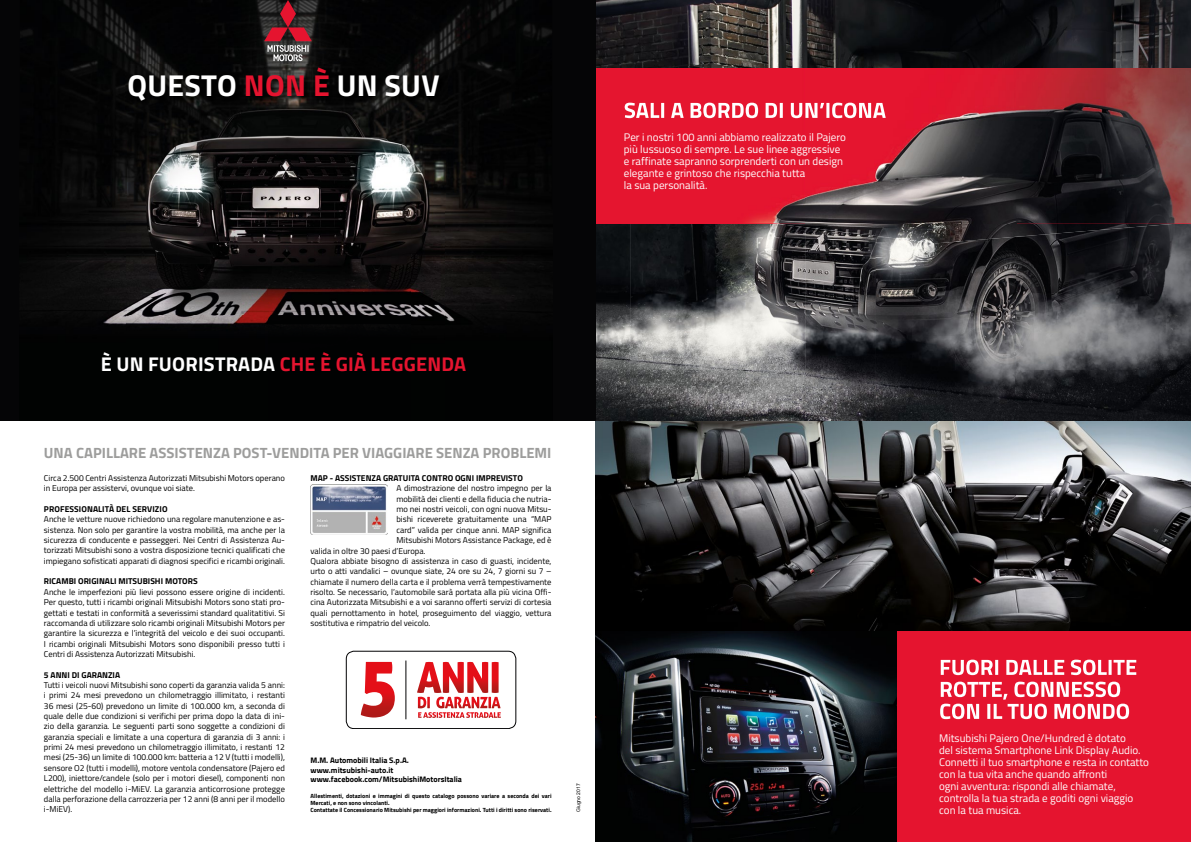
<style>
.page{position:relative;width:1191px;height:842px;background:#fff}
.page>*{position:absolute;margin:0;border:0;box-sizing:border-box;transform-origin:0 0}
.t1{font:700 30.2px "Titillium Web";letter-spacing:.01em;color:#fff}
.t2{font:700 19.9px "Titillium Web";letter-spacing:.01em;color:#e5142f}
.t3{font:700 14.8px "Titillium Web";color:#9d9d9c}
.t4{font:11px/12px "Titillium Web";color:#fff}
.t5{font:8.5px/10.4px "Titillium Web";color:#000;text-align:justify}
.t6{font:700 8.5px "Titillium Web";color:#000}
.t7{font:700 8px/9.6px "Titillium Web";color:#000}
.t8{font:700 6px/7.2px "Titillium Web";color:#000}
.t9{font:5px "Arial";color:#000}
.s1{color:#e5142f}
.s2{color:#fff}
</style>
<div class="page">
<img style="left:595px;top:0;width:315px;height:68px">
<img style="left:910px;top:0;width:281px;height:68px">
<img style="left:595px;top:223px;width:35px;height:198px">
<img style="left:630px;top:223px;width:175px;height:198px">
<img style="left:805px;top:243px;width:70px;height:178px">
<img style="left:1016px;top:223px;width:175px;height:198px">
<img style="left:875px;top:243px;width:141px;height:178px">
<img style="left:595px;top:421px;width:596px;height:210px">
<img style="left:595px;top:631px;width:302px;height:211px">
<div style="left:897px;top:631px;width:294px;height:211px;background:#e5142f"></div>
<img style="left:774px;top:223px;width:404px;height:20px">
<img style="left:595px;top:68px;width:596px;height:155px">
<svg style="left:624px;top:103px;width:261px;height:15px"></svg>
<div style="left:0;top:0;width:595px;height:421px;background:#050506"></div>
<img style="left:20px;top:0;width:106px;height:325px">
<img style="left:126px;top:0;width:211px;height:65px">
<img style="left:339px;top:0;width:213px;height:70px">
<img style="left:446px;top:70px;width:95px;height:252px">
<img style="left:126px;top:110px;width:320px;height:214px">
<svg style="left:264px;top:0;width:48px;height:61px;background:#693a40"></svg>
<img style="left:126px;top:65px;width:322px;height:45px">
<svg style="left:940px;top:682px;width:189px;height:37px"></svg>
<svg style="left:940px;top:660px;width:196px;height:15px"></svg>
<div style="left:346px;top:651px;width:170px;height:78px;border:1px solid #020203;border-radius:8px"></div>
<svg style="left:361px;top:662px;width:34px;height:55px"></svg>
<hr style="left:405px;top:660px;width:1px;height:59px;background:#020203">
<svg style="left:417px;top:662px;width:83px;height:56px"></svg>
<img style="left:310px;top:485px;width:78px;height:50px">
<h1 class="t1" style="left:127px;top:63px;width:314px">QUESTO <span class="s1">NON È</span> UN SUV</h1>
<p class="t4" style="left:624px;top:130px;width:224px">Per i nostri 100 anni abbiamo realizzato il Pajero più lussuoso di sempre. Le sue linee aggressive e raffinate sapranno sorprenderti con un design elegante e grintoso che rispecchia tutta<br>la sua personalità.</p>
<h2 class="t2" style="left:101px;top:349px;width:367px"><span class="s2">È UN FUORISTRADA</span> CHE È GIÀ LEGGENDA</h2>
<h3 class="t3" style="left:44px;top:442px;width:509px">UNA CAPILLARE ASSISTENZA POST-VENDITA PER VIAGGIARE SENZA PROBLEMI</h3>
<p class="t5" style="left:44px;top:472px;width:242px">Circa 2.500 Centri Assistenza Autorizzati Mitsubishi Motors operano in Europa per assistervi, ovunque voi siate.</p>
<p class="t6" style="left:44px;top:502px;width:125px">PROFESSIONALITÀ DEL SERVIZIO</p>
<p class="t5" style="left:44px;top:514px;width:242px">Anche le vetture nuove richiedono una regolare manutenzione e as&shy;sistenza. Non solo per garantire la vostra mobilità, ma anche per la sicurezza di conducente e passeggeri. Nei Centri di Assistenza Au&shy;torizzati Mitsubishi sono a vostra disposizione tecnici qualificati che impiegano sofisticati apparati di diagnosi specifici e ricambi originali.</p>
<p class="t6" style="left:44px;top:575px;width:155px">RICAMBI ORIGINALI MITSUBISHI MOTORS</p>
<p class="t5" style="left:44px;top:586px;width:242px">Anche le imperfezioni più lievi possono essere origine di incidenti.<br>Per questo, tutti i ricambi originali Mitsubishi Motors sono stati pro&shy;gettati e testati in conformità a severissimi standard qualitatitivi. Si raccomanda di utilizzare solo ricambi originali Mitsubishi Motors per garantire la sicurezza e l’integrità del veicolo e dei suoi occupanti.<br>I ricambi originali Mitsubishi Motors sono disponibili presso tutti i Centri di Assistenza Autorizzati Mitsubishi.</p>
<p class="t6" style="left:44px;top:668px;width:78px">5 ANNI DI GARANZIA</p>
<p class="t5" style="left:44px;top:679px;width:242px">Tutti i veicoli nuovi Mitsubishi sono coperti da garanzia valida 5 anni: i primi 24 mesi prevedono un chilometraggio illimitato, i restanti 36 mesi (25-60) prevedono un limite di 100.000 km, a seconda di quale delle due condizioni si verifichi per prima dopo la data di ini&shy;zio della garanzia. Le seguenti parti sono soggette a condizioni di garanzia speciali e limitate a una copertura di garanzia di 3 anni: i primi 24 mesi prevedono un chilometraggio illimitato, i restanti 12 mesi (25-36) un limite di 100.000 km: batteria a 12 V (tutti i modelli), sensore O2 (tutti i modelli), motore ventola condensatore (Pajero ed L200), iniettore/candele (solo per i motori diesel), componenti non elettriche del modello i-MiEV. La garanzia anticorrosione protegge dalla perforazione della carrozzeria per 12 anni (8 anni per il modello i-MiEV).</p>
<p class="t6" style="left:310px;top:471px;width:214px">MAP - ASSISTENZA GRATUITA CONTRO OGNI IMPREVISTO</p>
<p class="t5" style="left:396px;top:483px;width:157px">A dimostrazione del nostro impegno per la</p>
<p class="t5" style="left:396px;top:493px;width:157px">mobilità dei clienti e della fiducia che nutria-</p>
<p class="t5" style="left:396px;top:503px;width:157px">mo nei nostri veicoli, con ogni nuova Mitsu-</p>
<p class="t5" style="left:396px;top:514px;width:157px">bishi riceverete gratuitamente una “MAP</p>
<p class="t5" style="left:396px;top:524px;width:157px">card” valida per cinque anni. MAP significa</p>
<p class="t5" style="left:396px;top:534px;width:157px">Mitsubishi Motors Assistance Package, ed è</p>
<p class="t5" style="left:310px;top:545px;width:116px">valida in oltre 30 paesi d’Europa.</p>
<p class="t5" style="left:310px;top:555px;width:242px">Qualora abbiate bisogno di assistenza in caso di guasti, incidente,</p>
<p class="t5" style="left:310px;top:566px;width:242px">urto o atti vandalici – ovunque siate, 24 ore su 24, 7 giorni su 7 –</p>
<p class="t5" style="left:310px;top:576px;width:242px">chiamate il numero della carta e il problema verrà tempestivamente</p>
<p class="t5" style="left:310px;top:586px;width:242px">risolto. Se necessario, l’automobile sarà portata alla più vicina Offi-</p>
<p class="t5" style="left:310px;top:597px;width:242px">cina Autorizzata Mitsubishi e a voi saranno offerti servizi di cortesia</p>
<p class="t5" style="left:310px;top:607px;width:242px">quali pernottamento in hotel, proseguimento del viaggio, vettura</p>
<p class="t5" style="left:310px;top:617px;width:121px">sostitutiva e rimpatrio del veicolo.</p>
<p class="t7" style="left:310px;top:755px;width:153px">M.M. Automobili Italia S.p.A. www.mitsubishi-auto.it www.facebook.com/MitsubishiMotorsItalia</p>
<p class="t8" style="left:310px;top:792px;width:242px">Allestimenti, dotazioni e immagini di questo catalogo possono variare a seconda dei vari<br>Mercati, e non sono vincolanti.<br>Contattate il Concessionario Mitsubishi per maggiori informazioni. Tutti i diritti sono riservati.</p>
<p class="t9" style="left:575px;top:812px;width:30px;rotate:-90deg">Giugno 2017</p>
<p class="t4" style="left:939px;top:731px;width:211px">Mitsubishi Pajero One/Hundred è dotato<br>del sistema Smartphone Link Display Audio.<br>Connetti il tuo smartphone e resta in contatto con la tua vita anche quando affronti<br>ogni avventura: rispondi alle chiamate, controlla la tua strada e goditi ogni viaggio con la tua musica.</p>
</div>
